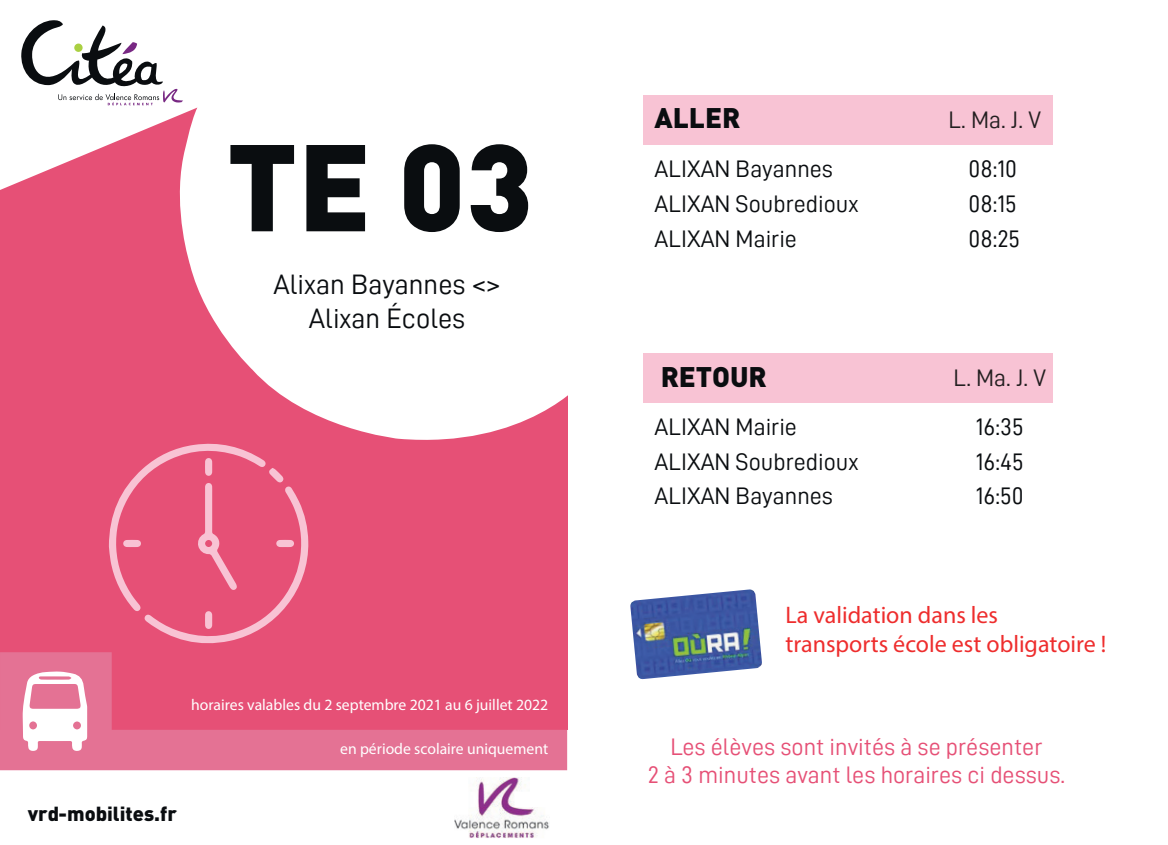
<style>
.page{position:relative;width:1168px;height:845px;background:#fff}
.page>*{position:absolute;margin:0;border:0;box-sizing:border-box;transform-origin:0 0}
.t1{font:900 121.2px "DIN Pro";color:#0a0d10}
.t2{font:28.2px/33.8px "D DIN";color:#0a0d10;text-align:center}
.t3{font:900 28px "DIN Pro";color:#0a0d10}
.t4{font:24px/34.8px "D DIN";color:#0a0d10}
.t5{font:24px/28.8px "D DIN";color:#e65076;text-align:center}
.t6{font:24px/28.8px "Myriad Pro";color:#ee2d2d}
.t7{font:24px "D DIN";color:#231f20}
.t8{font:900 20px "DIN Pro";color:#0a0d10}
.t9{font:15.6px "Myriad Pro";color:#fff}
</style>
<div class="page">
<div style="left:643px;top:95px;width:409px;height:49px;background:#f8c3d4"></div>
<div style="left:643px;top:353px;width:409px;height:49px;background:#f8c3d4"></div>
<svg style="left:0;top:107px;width:567px;height:545px;fill:#e65076"></svg>
<svg style="left:21px;top:20px;width:162px;height:85px"></svg>
<svg style="left:0;top:652px;width:567px;height:118px;background:#e55e82"></svg>
<img style="left:454px;top:777px;width:95px;height:61px">
<svg style="left:23px;top:671px;width:64px;height:80px"></svg>
<img style="left:630px;top:589px;width:132px;height:90px">
<svg style="left:109px;top:441px;width:200px;height:206px;background:#e85f82"></svg>
<h1 class="t1" style="left:227px;top:83px;width:308px">TE 03</h1>
<p class="t2" style="left:274px;top:267px;width:228px">Alixan Bayannes &lt;&gt;<br>Alixan Écoles</p>
<p class="t9" style="left:191px;top:694px;width:358px">horaires valables du 2 septembre 2021 au 6 juillet 2022</p>
<p class="t9" style="left:340px;top:738px;width:209px">en période scolaire uniquement</p>
<p class="t8" style="left:28px;top:796px;width:151px">vrd-mobilites.fr</p>
<p class="t3" style="left:654px;top:94px;width:87px">ALLER</p>
<p class="t4" style="left:654px;top:151px;width:205px">ALIXAN Bayannes<br>ALIXAN Soubredioux<br>ALIXAN Mairie</p>
<p class="t3" style="left:660px;top:352px;width:108px">RETOUR</p>
<p class="t4" style="left:654px;top:408px;width:205px">ALIXAN Mairie<br>ALIXAN Soubredioux<br>ALIXAN Bayannes</p>
<p class="t7" style="left:948px;top:106px;width:94px">L. Ma. J. V</p>
<p class="t4" style="left:968px;top:151px;width:53px">08:10<br>08:15<br>08:25</p>
<p class="t7" style="left:953px;top:365px;width:94px">L. Ma. J. V</p>
<p class="t4" style="left:975px;top:408px;width:50px;text-align:justify">16:35<br>16:45<br>16:50</p>
<p class="t6" style="left:785px;top:600px;width:322px">La validation dans les transports école est obligatoire !</p>
<p class="t5" style="left:647px;top:731px;width:419px">Les élèves sont invités à se présenter<br>2 à 3 minutes avant les horaires ci dessus.</p>
</div>
